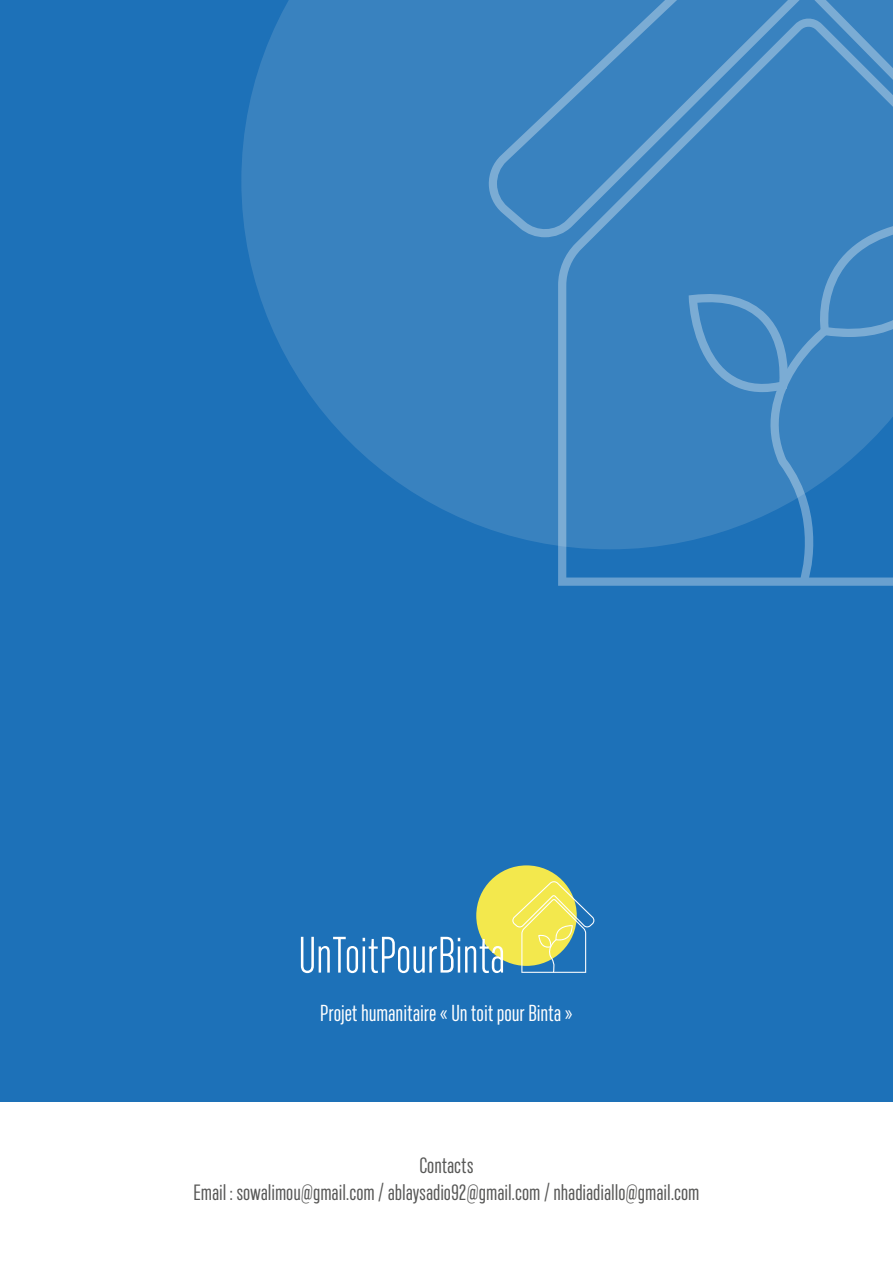
<style>
.page{position:relative;width:893px;height:1263px;background:#fff}
.page>*{position:absolute;margin:0;border:0;box-sizing:border-box;transform-origin:0 0}
.t1{font:51.15px "Marsden Ct Light";color:#fff}
.t2{font:23.55px "Marsden Ct Regular";color:#fff}
.t3{font:22.5px/27px "Marsden Ct Regular";color:#575756;text-align:center}
</style>
<div class="page">
<div style="left:0;top:0;width:893px;height:1102px;background:#1d71b8"></div>
<div style="left:476px;top:865px;width:101px;height:101px;background:#f3e84d;border-radius:50%"></div>
<svg style="left:512px;top:881px;width:82px;height:92px"></svg>
<svg style="left:241px;top:0;width:317px;height:546px;fill:#3982bf"></svg>
<svg style="left:558px;top:241px;width:335px;height:345px;background:#3c84c0"></svg>
<svg style="left:489px;top:0;width:404px;height:241px;background:#4086c1"></svg>
<svg style="left:689px;top:219px;width:204px;height:364px"></svg>
<h1 class="t1" style="left:299px;top:929px;width:208px">UnToitPourBinta</h1>
<p class="t2" style="left:320px;top:1001px;width:254px">Projet humanitaire « Un toit pour Binta »</p>
<p class="t3" style="left:193px;top:1152px;width:507px">Contacts<br>Email : sowalimou@gmail.com / ablaysadio92@gmail.com / nhadiadiallo@gmail.com</p>
</div>
